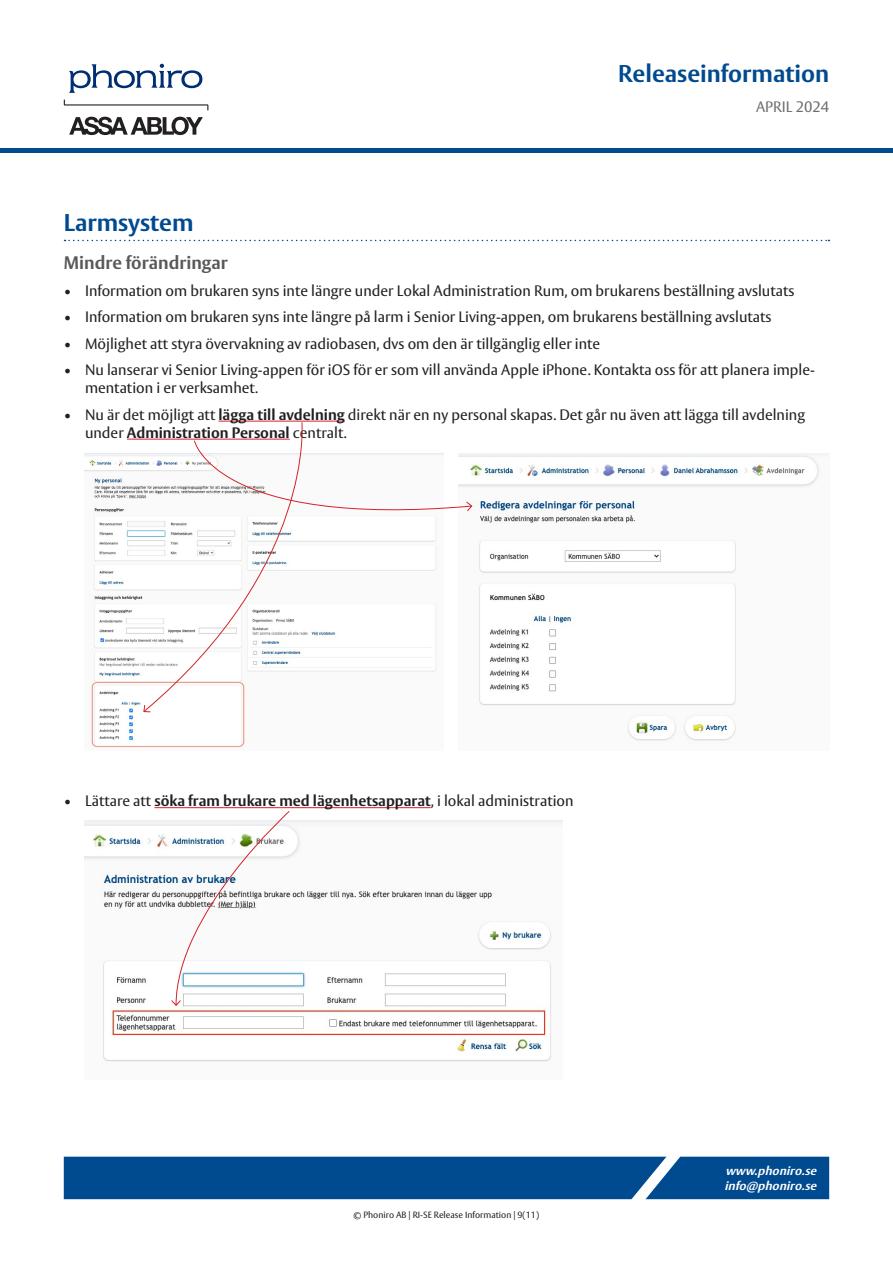
<style>
.page{position:relative;width:893px;height:1263px;background:#fff}
.page>*{position:absolute;margin:0;border:0;box-sizing:border-box;transform-origin:0 0}
.t1{font:700 24px "ASSA Vesta";color:#004a8f}
.t2{font:700 18px "ASSA Vesta";color:#58595b}
.t3{font:15px/18px "ASSA Vesta";color:#231f20}
.t4{font:700 15px "ASSA Vesta";color:#231f20}
.t5{font:15px "ASSA Vesta";color:#6c6f70}
.t6{font:italic 700 12px/14.4px "ASSA Vesta";color:#fff}
.t7{font:9px "ASSA Vesta";color:#231f20}
.s1{font-weight:700}
.s2{font-weight:400}
</style>
<div class="page">
<div style="left:64px;top:1157px;width:765px;height:42px;background:#004a8f"></div>
<svg style="left:69px;top:117px;width:134px;height:18px"></svg>
<svg style="left:69px;top:64px;width:133px;height:29px"></svg>
<svg style="left:64px;top:100px;width:144px;height:10px"></svg>
<hr style="left:0;top:149px;width:893px;height:4px;background:#004a8f">
<svg style="left:65px;top:240px;width:764px;height:1px"></svg>
<hr style="left:218px;top:421px;width:127px;height:1px;background:#d2232a">
<hr style="left:127px;top:439px;width:163px;height:1px;background:#d2232a">
<hr style="left:154px;top:807px;width:277px;height:1px;background:#d2232a">
<img style="left:84px;top:454px;width:352px;height:294px">
<img style="left:472px;top:454px;width:357px;height:287px">
<img style="left:84px;top:820px;width:478px;height:242px">
<svg style="left:143px;top:422px;width:172px;height:290px"></svg>
<svg style="left:144px;top:705px;width:7px;height:7px"></svg>
<svg style="left:171px;top:811px;width:119px;height:195px"></svg>
<svg style="left:194px;top:440px;width:278px;height:89px"></svg>
<h1 class="t1" style="left:618px;top:59px;width:212px">Releaseinformation</h1>
<p class="t5" style="left:756px;top:98px;width:75px">APRIL 2024</p>
<h1 class="t1" style="left:64px;top:208px;width:131px">Larmsystem</h1>
<p class="t2" style="left:64px;top:252px;width:165px">Mindre förändringar</p>
<p class="t3" style="left:64px;top:282px;width:732px">• Information om brukaren syns inte längre under Lokal Administration Rum, om brukarens beställning avslutats</p>
<p class="t3" style="left:64px;top:308px;width:709px">• Information om brukaren syns inte längre på larm i Senior Living-appen, om brukarens beställning avslutats</p>
<p class="t3" style="left:64px;top:335px;width:538px">• Möjlighet att styra övervakning av radiobasen, dvs om den är tillgänglig eller inte</p>
<p class="t3" style="left:85px;top:361px;width:731px;text-indent:-21px">• Nu lanserar vi Senior Living-appen för iOS för er som vill använda Apple iPhone. Kontakta oss för att planera imple&shy;mentation i er verksamhet.</p>
<p class="t3" style="left:85px;top:406px;width:722px;text-indent:-21px">• Nu är det möjligt att <span class="s1">lägga till avdelning</span> direkt när en ny personal skapas. Det går nu även att lägga till avdelning under <span class="s1">Administration Personal</span> centralt.</p>
<p class="t4" style="left:64px;top:792px;width:511px"><span class="s2">• Lättare att</span> söka fram brukare med lägenhetsapparat<span class="s2">, i lokal administration</span></p>
<p class="t7" style="left:354px;top:1209px;width:187px">© Phoniro AB | RI-SE Release Information | 9(11)</p>
<p class="t6" style="left:724px;top:1164px;width:97px">www.phoniro.se info@phoniro.se</p>
</div>
